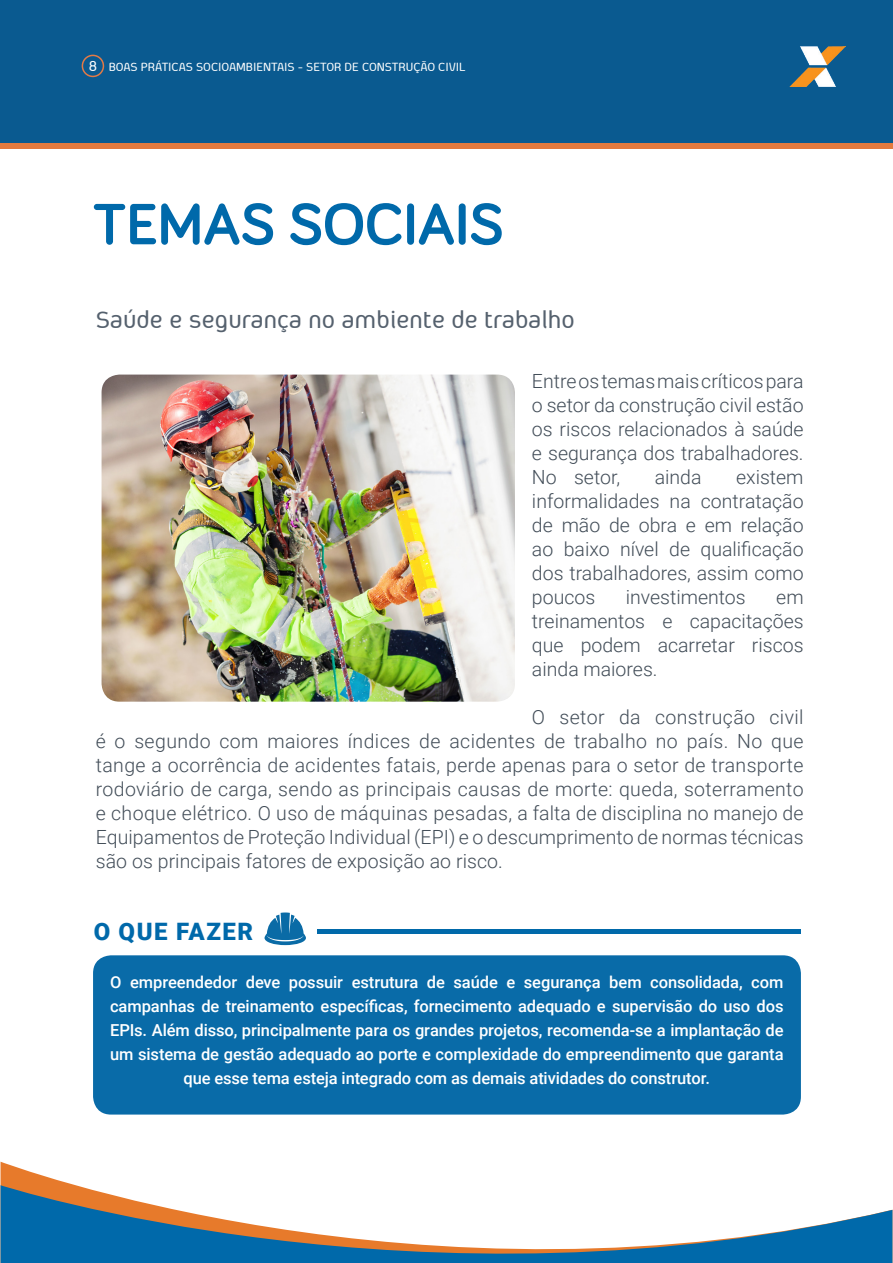
<style>
.page{position:relative;width:893px;height:1263px;background:#fff}
.page>*{position:absolute;margin:0;border:0;box-sizing:border-box;transform-origin:0 0}
.t1{font:700 60px "Bariol";color:#0069aa}
.t2{font:500 27px "Aeroportal";color:#55616e}
.t3{font:900 24px "Roboto";letter-spacing:.065em;color:#0069aa}
.t4{font:300 19.5px/24px "Roboto";color:#424d58;text-align:justify}
.t5{font:500 16.5px/24px "Roboto";letter-spacing:-.005em;color:#fff;text-align:center}
.t6{font:500 13.5px "Aeroportal";color:#fff}
.s1{font-size:16.5px}
</style>
<div class="page">
<svg style="left:0;top:142px;width:893px;height:7px;background:#c47549"></svg>
<div style="left:0;top:0;width:893px;height:142px;background:#0a5a90"></div>
<img style="left:790px;top:46px;width:56px;height:41px">
<svg style="left:1px;top:1162px;width:74px;height:23px"></svg>
<svg style="left:1px;top:1185px;width:891px;height:78px"></svg>
<svg style="left:892px;top:1209px;width:1px;height:54px"></svg>
<div style="left:82px;top:55px;width:22px;height:22px;border:2px solid #e37a46;border-radius:50%"></div>
<div style="left:93px;top:955px;width:708px;height:159px;background:#096ba8;border-radius:18px"></div>
<div style="left:317px;top:929px;width:484px;height:5px;background:#0069aa"></div>
<img style="left:102px;top:375px;width:413px;height:327px">
<svg style="left:265px;top:912px;width:41px;height:33px"></svg>
<p class="t6" style="left:89px;top:60px;width:378px"><span class="s1">8</span> BOAS PRÁTICAS SOCIOAMBIENTAIS - SETOR DE CONSTRUÇÃO CIVIL</p>
<h1 class="t1" style="left:93px;top:183px;width:413px">TEMAS SOCIAIS</h1>
<h2 class="t2" style="left:96px;top:306px;width:481px">Saúde e segurança no ambiente de trabalho</h2>
<p class="t4" style="left:532px;top:369px;width:273px">Entre os temas mais críticos para o setor da construção civil estão os riscos relacionados à saúde e segurança dos trabalhadores.<br>No setor,</p>
<p class="t4" style="left:655px;top:465px;width:48px">ainda</p>
<p class="t4" style="left:532px;top:465px;width:273px;text-indent:204px">existem informalidades na contratação de mão de obra e em relação ao baixo nível de qualificação dos trabalhadores, assim como poucos</p>
<p class="t4" style="left:626px;top:585px;width:121px">investimentos</p>
<p class="t4" style="left:532px;top:585px;width:273px;text-indent:244px">em treinamentos e capacitações que podem acarretar riscos ainda maiores.</p>
<p class="t4" style="left:96px;top:705px;width:709px;text-indent:436px">O setor da construção civil é o segundo com maiores índices de acidentes de trabalho no país. No que tange a ocorrência de acidentes fatais, perde apenas para o setor de transporte rodoviário de carga, sendo as principais causas de morte: queda, soterramento e choque elétrico. O uso de máquinas pesadas, a falta de disciplina no manejo de Equipamentos de Proteção Individual (EPI) e o descumprimento de normas técnicas são os principais fatores de exposição ao risco.</p>
<p class="t3" style="left:94px;top:915px;width:161px">O QUE FAZER</p>
<p class="t5" style="left:110px;top:970px;width:675px">O empreendedor deve possuir estrutura de saúde e segurança bem consolidada, com campanhas de treinamento específicas, fornecimento adequado e supervisão do uso dos EPIs. Além disso, principalmente para os grandes projetos, recomenda-se a implantação de um sistema de gestão adequado ao porte e complexidade do empreendimento que garanta que esse tema esteja integrado com as demais atividades do construtor.</p>
</div>
